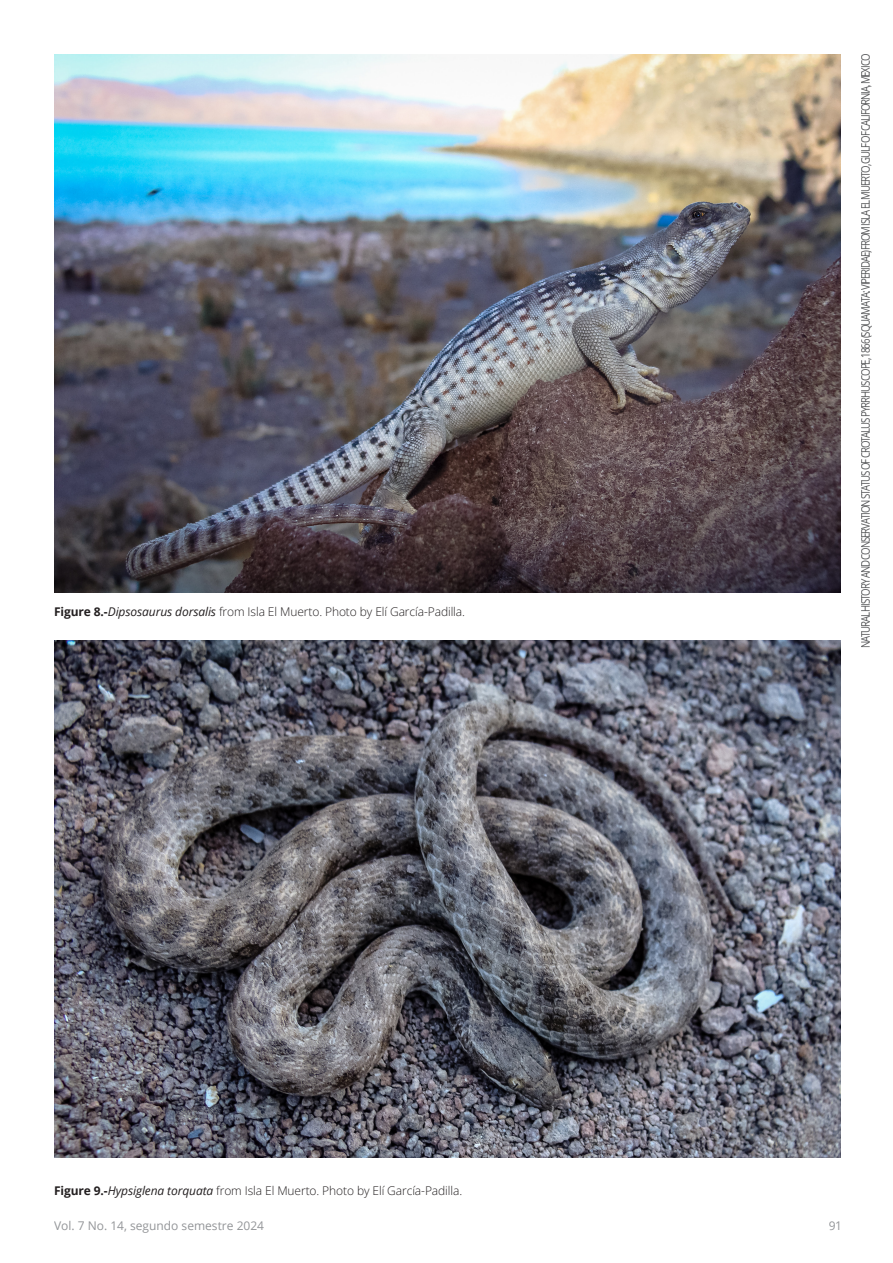
<style>
.page{position:relative;width:893px;height:1263px;background:#fff}
.page>*{position:absolute;margin:0;border:0;box-sizing:border-box;transform-origin:0 0}
.pie_de_foto{font:300 12px "Open Sans";letter-spacing:-.01em;color:#231f20}
.t1{font:12px "Open Sans";letter-spacing:-.11em;color:#57585a;scale:.8 1}
.t2{font:12px "Open Sans";color:#939598}
.s1{font-weight:700}
.s2{font-weight:400;font-style:italic}
</style>
<div class="page">
<img style="left:54px;top:54px;width:787px;height:538px">
<img style="left:54px;top:640px;width:787px;height:517px">
<p class="pie_de_foto" style="left:54px;top:603px;width:412px"><span class="s1">Figure 8.-</span><span class="s2">Dipsosaurus dorsalis</span> from Isla El Muerto. Photo by Elí García-Padilla.</p>
<p class="t1" style="left:857px;top:648px;width:744px;rotate:-90deg">NATURAL HISTORY AND CONSERVATION STATUS OF CROTALUS PYRRHUS COPE,1866 (SQUAMATA:VIPERIDAE)FROM ISLA EL MUERTO,GULF OF CALIFORNIA,MEXICO</p>
<p class="pie_de_foto" style="left:54px;top:1182px;width:410px"><span class="s1">Figure 9.-</span><span class="s2">Hypsiglena torquata</span> from Isla El Muerto. Photo by Elí García-Padilla.</p>
<p class="t2" style="left:54px;top:1217px;width:212px">Vol. 7 No. 14, segundo semestre 2024</p>
<p class="t2" style="left:828px;top:1217px;width:15px">91</p>
</div>
